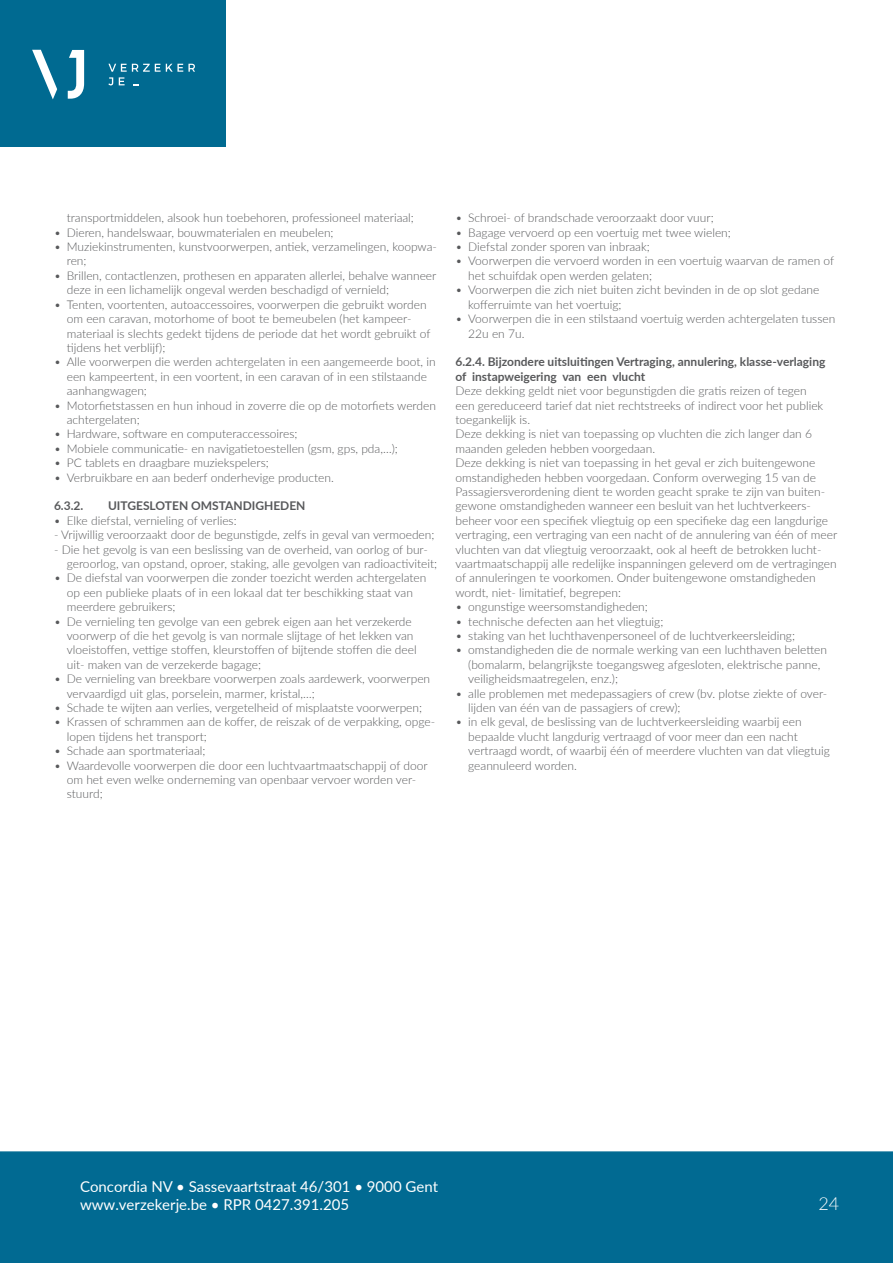
<style>
.page{position:relative;width:893px;height:1263px;background:#fff}
.page>*{position:absolute;margin:0;border:0;box-sizing:border-box;transform-origin:0 0}
.t1{font:300 18px "Lato";color:#fff}
.t2{font:15px/18px "Lato";color:#fff}
.t3{font:15px/18px "Lato";color:#fff}
.t4{font:300 12px/14.4px "Lato";color:#58595b}
.t5{font:700 12px/14.4px "Lato";color:#58595b}
</style>
<div class="page">
<div style="left:0;top:0;width:225px;height:146px;background:#006a91"></div>
<svg style="left:68px;top:50px;width:16px;height:49px"></svg>
<svg style="left:32px;top:50px;width:25px;height:49px"></svg>
<svg style="left:108px;top:64px;width:87px;height:21px"></svg>
<div style="left:0;top:1151px;width:893px;height:112px;background:#016a92;border:2px solid #016a92"></div>
<p class="t4" style="left:67px;top:210px;width:349px">transportmiddelen, alsook hun toebehoren, professioneel materiaal;</p>
<p class="t4" style="left:54px;top:225px;width:281px">• Dieren, handelswaar, bouwmaterialen en meubelen;</p>
<p class="t4" style="left:67px;top:239px;width:372px;text-indent:-13px">• Muziekinstrumenten, kunstvoorwerpen, antiek, verzamelingen, koopwa&shy;ren;</p>
<p class="t4" style="left:67px;top:268px;width:371px;text-indent:-13px">• Brillen, contactlenzen, prothesen en apparaten allerlei, behalve wanneer deze in een lichamelijk ongeval werden beschadigd of vernield;</p>
<p class="t4" style="left:67px;top:297px;width:365px;text-indent:-13px">• Tenten, voortenten, autoaccessoires, voorwerpen die gebruikt worden om een caravan, motorhome of boot te bemeubelen (het kampeer&shy;materiaal is slechts gedekt tijdens de periode dat het wordt gebruikt of tijdens het verblijf);</p>
<p class="t4" style="left:67px;top:354px;width:370px;text-indent:-13px">• Alle voorwerpen die werden achtergelaten in een aangemeerde boot, in een kampeertent, in een voortent, in een caravan of in een stilstaande aanhangwagen;</p>
<p class="t4" style="left:67px;top:398px;width:371px;text-indent:-13px">• Motorfietstassen en hun inhoud in zoverre die op de motorfiets werden achtergelaten;</p>
<p class="t4" style="left:54px;top:426px;width:245px">• Hardware, software en computeraccessoires;</p>
<p class="t4" style="left:54px;top:441px;width:345px">• Mobiele communicatie- en navigatietoestellen (gsm, gps, pda,…);</p>
<p class="t4" style="left:54px;top:455px;width:216px">• PC tablets en draagbare muziekspelers;</p>
<p class="t4" style="left:54px;top:470px;width:281px">• Verbruikbare en aan bederf onderhevige producten.</p>
<p class="t5" style="left:54px;top:498px;width:31px">6.3.2.</p>
<p class="t5" style="left:108px;top:498px;width:199px">UITGESLOTEN OMSTANDIGHEDEN</p>
<p class="t4" style="left:54px;top:513px;width:184px">• Elke diefstal, vernieling of verlies:</p>
<p class="t4" style="left:54px;top:527px;width:382px">- Vrijwillig veroorzaakt door de begunstigde, zelfs in geval van vermoeden;</p>
<p class="t4" style="left:67px;top:542px;width:372px;text-indent:-13px">- Die het gevolg is van een beslissing van de overheid, van oorlog of bur&shy;geroorlog, van opstand, oproer, staking, alle gevolgen van radioactiviteit;</p>
<p class="t4" style="left:67px;top:570px;width:361px;text-indent:-13px">• De diefstal van voorwerpen die zonder toezicht werden achtergelaten op een publieke plaats of in een lokaal dat ter beschikking staat van meerdere gebruikers;</p>
<p class="t4" style="left:67px;top:614px;width:351px;text-indent:-13px">• De vernieling ten gevolge van een gebrek eigen aan het verzekerde voorwerp of die het gevolg is van normale slijtage of het lekken van vloeistoffen, vettige stoffen, kleurstoffen of bijtende stoffen die deel uit- maken van de verzekerde bagage;</p>
<p class="t4" style="left:67px;top:671px;width:365px;text-indent:-13px">• De vernieling van breekbare voorwerpen zoals aardewerk, voorwerpen vervaardigd uit glas, porselein, marmer, kristal,…;</p>
<p class="t4" style="left:54px;top:700px;width:370px">• Schade te wijten aan verlies, vergetelheid of misplaatste voorwerpen;</p>
<p class="t4" style="left:67px;top:714px;width:370px;text-indent:-13px">• Krassen of schrammen aan de koffer, de reiszak of de verpakking, opge&shy;lopen tijdens het transport;</p>
<p class="t4" style="left:54px;top:743px;width:153px">• Schade aan sportmateriaal;</p>
<p class="t4" style="left:67px;top:758px;width:362px;text-indent:-13px">• Waardevolle voorwerpen die door een luchtvaartmaatschappij of door om het even welke onderneming van openbaar vervoer worden ver&shy;stuurd;</p>
<p class="t4" style="left:455px;top:210px;width:260px">• Schroei- of brandschade veroorzaakt door vuur;</p>
<p class="t4" style="left:455px;top:225px;width:277px">• Bagage vervoerd op een voertuig met twee wielen;</p>
<p class="t4" style="left:455px;top:239px;width:196px">• Diefstal zonder sporen van inbraak;</p>
<p class="t4" style="left:468px;top:254px;width:367px;text-indent:-13px">• Voorwerpen die vervoerd worden in een voertuig waarvan de ramen of het schuifdak open werden gelaten;</p>
<p class="t4" style="left:468px;top:282px;width:353px;text-indent:-13px">• Voorwerpen die zich niet buiten zicht bevinden in de op slot gedane kofferruimte van het voertuig;</p>
<p class="t4" style="left:468px;top:311px;width:369px;text-indent:-13px">• Voorwerpen die in een stilstaand voertuig werden achtergelaten tussen<br>22u en 7u.</p>
<p class="t5" style="left:455px;top:354px;width:371px">6.2.4. Bijzondere uitsluitingen Vertraging, annulering, klasse-verlaging of instapweigering van een vlucht</p>
<p class="t4" style="left:455px;top:383px;width:383px">Deze dekking geldt niet voor begunstigden die gratis reizen of tegen<br>een gereduceerd tarief dat niet rechtstreeks of indirect voor het publiek toegankelijk is.<br>Deze dekking is niet van toepassing op vluchten die zich langer dan 6 maanden geleden hebben voorgedaan.<br>Deze dekking is niet van toepassing in het geval er zich buitengewone omstandigheden hebben voorgedaan. Conform overweging 15 van de Passagiersverordening dient te worden geacht sprake te zijn van buiten&shy;gewone omstandigheden wanneer een besluit van het luchtverkeers&shy;beheer voor een specifiek vliegtuig op een specifieke dag een langdurige vertraging, een vertraging van een nacht of de annulering van één of meer vluchten van dat vliegtuig veroorzaakt, ook al heeft de betrokken lucht&shy;vaartmaatschappij alle redelijke inspanningen geleverd om de vertragingen of annuleringen te voorkomen. Onder buitengewone omstandigheden wordt, niet- limitatief, begrepen:</p>
<p class="t4" style="left:455px;top:599px;width:194px">• ongunstige weersomstandigheden;</p>
<p class="t4" style="left:455px;top:614px;width:209px">• technische defecten aan het vliegtuig;</p>
<p class="t4" style="left:455px;top:628px;width:341px">• staking van het luchthavenpersoneel of de luchtverkeersleiding;</p>
<p class="t4" style="left:468px;top:642px;width:360px;text-indent:-13px">• omstandigheden die de normale werking van een luchthaven beletten (bomalarm, belangrijkste toegangsweg afgesloten, elektrische panne, veiligheidsmaatregelen, enz.);</p>
<p class="t4" style="left:468px;top:686px;width:361px;text-indent:-13px">• alle problemen met medepassagiers of crew (bv. plotse ziekte of over&shy;lijden van één van de passagiers of crew);</p>
<p class="t4" style="left:468px;top:714px;width:363px;text-indent:-13px">• in elk geval, de beslissing van de luchtverkeersleiding waarbij een bepaalde vlucht langdurig vertraagd of voor meer dan een nacht vertraagd wordt, of waarbij één of meerdere vluchten van dat vliegtuig geannuleerd worden.</p>
<p class="t2" style="left:54px;top:1176px;width:412px">Kegels &amp; Van Antwerpen NV • IJzerlaan 11 • 2060 Antwerpen www.verzekerje.be • RPR 0839.082.959</p>
<p class="t3" style="left:80px;top:1177px;width:360px">Concordia NV • Sassevaartstraat 46/301 • 9000 Gent www.verzekerje.be • RPR 0427.391.205</p>
<h1 class="t1" style="left:818px;top:1190px;width:22px">24</h1>
</div>
